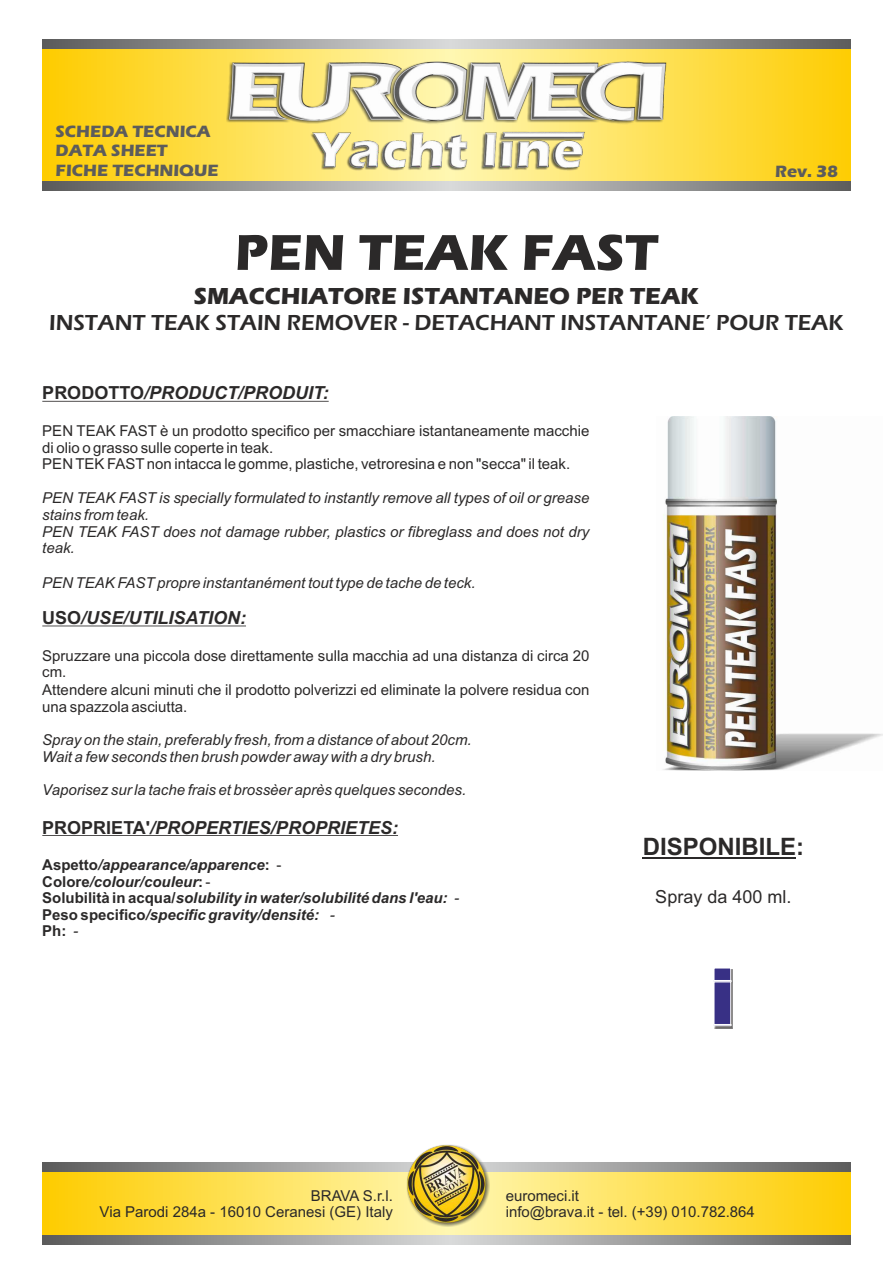
<style>
.page{position:relative;width:893px;height:1263px;background:#fff}
.page>*{position:absolute;margin:0;border:0;box-sizing:border-box;transform-origin:0 0}
.t1{font:700 52.2px "Eras ITC";color:#2b2929}
.t2{font:700 24px "Eras ITC";color:#2b2929}
.t3{font:700 24px "Arial";color:#2b2929}
.t4{font:600 22.5px "Eras ITC";color:#2b2929}
.t5{font:italic 700 18px "Arial";color:#2b2929}
.t6{font:18px "Arial";color:#2b2929}
.t7{font:700 16.95px/19.4px "Eras ITC";color:#5c5c5c}
.t8{font:15px/17px "Arial";color:#2b2929}
.t9{font:italic 15px/16.8px "Arial";color:#2b2929}
.t10{font:italic 700 15px/16.5px "Arial";color:#2b2929}
.s1{font-style:normal}
.s2{font-weight:400;font-style:normal}
.s3{font-weight:400}
</style>
<div class="page">
<hr style="left:42px;top:401px;width:102px;height:1px;background:#2b2929">
<hr style="left:42px;top:625px;width:39px;height:1px;background:#2b2929">
<hr style="left:42px;top:835px;width:108px;height:1px;background:#2b2929">
<hr style="left:144px;top:401px;width:185px;height:1px;background:#2b2929">
<hr style="left:81px;top:625px;width:165px;height:1px;background:#2b2929">
<hr style="left:150px;top:835px;width:248px;height:1px;background:#2b2929">
<hr style="left:643px;top:858px;width:153px;height:1px;background:#2b2929">
<svg style="left:43px;top:49px;width:807px;height:133px;background:#fcd839"></svg>
<svg style="left:43px;top:40px;width:807px;height:9px;background:#9a9a9a"></svg>
<svg style="left:43px;top:182px;width:807px;height:8px;background:#9a9a9a"></svg>
<img style="left:226px;top:61px;width:441px;height:110px">
<svg style="left:43px;top:1171px;width:807px;height:64px;background:#fcde52"></svg>
<svg style="left:43px;top:1162px;width:807px;height:9px;background:#939494"></svg>
<svg style="left:43px;top:1235px;width:807px;height:9px;background:#9a9a9a"></svg>
<img style="left:407px;top:1144px;width:82px;height:82px">
<img style="left:663px;top:416px;width:220px;height:355px">
<div style="left:714px;top:970px;width:19px;height:59px;background:#2b2929;opacity:.69"></div>
<svg style="left:714px;top:968px;width:17px;height:58px"></svg>
<p class="t7" style="left:56px;top:123px;width:164px">SCHEDA TECNICA<br>DATA SHEET<br>FICHE TECHNIQUE</p>
<p class="t7" style="left:775px;top:164px;width:65px">Rev. 38</p>
<h1 class="t1" style="left:235px;top:233px;width:424px">PEN TEAK FAST</h1>
<h2 class="t2" style="left:194px;top:287px;width:507px">SMACCHIATORE ISTANTANEO PER TEAK</h2>
<h3 class="t4" style="left:49px;top:315px;width:796px">INSTANT TEAK STAIN REMOVER - DETACHANT INSTANTANE’ POUR TEAK</h3>
<p class="t5" style="left:42px;top:386px;width:288px"><span class="s1">PRODOTTO</span>/PRODUCT/PRODUIT:</p>
<p class="t8" style="left:42px;top:424px;width:549px;line-height:16.5px">PEN TEAK FAST è un prodotto specifico per smacchiare istantaneamente macchie di olio o grasso sulle coperte in teak.<br>PEN TEK FASTnon intacca le gomme, plastiche, vetroresina e non "secca" il teak.</p>
<p class="t9" style="left:42px;top:491px;width:549px">PEN TEAK FAST is specially formulated to instantly remove all types of oil or grease stains from teak.<br>PEN TEAK FAST does not damage rubber, plastics or fibreglass and does not dry teak.</p>
<p class="t9" style="left:42px;top:576px;width:435px">PEN TEAK FAST propre instantanément tout type de tache de teck.</p>
<p class="t5" style="left:42px;top:611px;width:205px"><span class="s1">USO</span>/USE/UTILISATION:</p>
<p class="t8" style="left:42px;top:648px;width:549px">Spruzzare una piccola dose direttamente sulla macchia ad una distanza di circa 20 cm.<br>Attendere alcuni minuti che il prodotto polverizzi ed eliminate la polvere residua con una spazzola asciutta.</p>
<p class="t9" style="left:42px;top:733px;width:431px">Spray on the stain, preferably fresh, from a distance of about 20cm.<br>Wait a few seconds then brush powder away with a dry brush.</p>
<p class="t9" style="left:42px;top:783px;width:425px">Vaporisez sur la tache frais et brossèer après quelques secondes.</p>
<p class="t5" style="left:42px;top:820px;width:357px"><span class="s1">PROPRIETA'</span>/PROPERTIES/PROPRIETES:</p>
<p class="t10" style="left:42px;top:858px;width:418px"><span class="s1">Aspetto</span>/appearance/apparence<span class="s1">:</span> <span class="s2">-<br></span><span class="s1">Colore</span>/colour/couleur<span class="s1">:</span> <span class="s2">-<br></span><span class="s1">Solubilità in acqua/</span>solubility in water/solubilité dans l'eau: <span class="s3">- </span><span class="s1">Peso specifico</span>/specific gravity/densité: <span class="s3">-<br></span><span class="s1">Ph:</span> <span class="s3">-</span></p>
<h2 class="t3" style="left:643px;top:838px;width:163px">DISPONIBILE:</h2>
<p class="t6" style="left:655px;top:889px;width:138px">Spray da 400 ml.</p>
<p class="t8" style="left:100px;top:1188px;width:295px;text-align:right">BRAVA S.r.l.<br>Via Parodi 284a - 16010 Ceranesi (GE) Italy</p>
<p class="t8" style="left:506px;top:1188px;width:251px">euromeci.it<br>info@brava.it - tel. (+39) 010.782.864</p>
</div>
